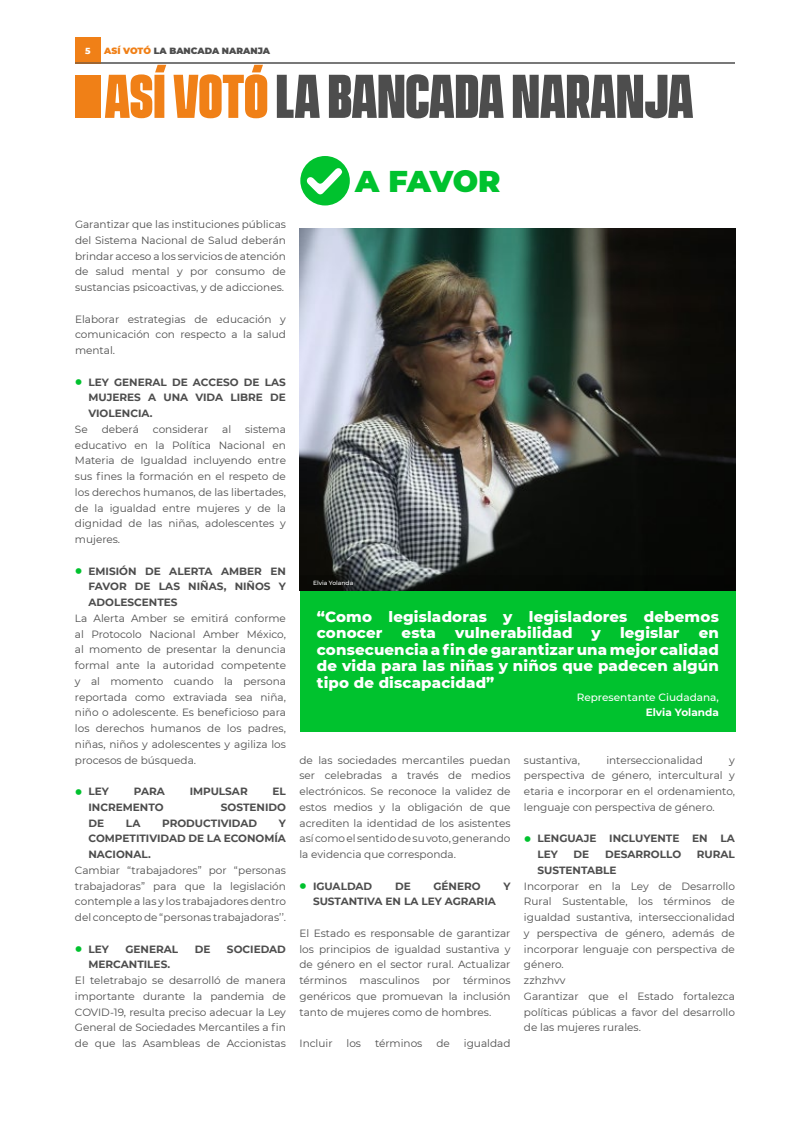
<style>
.page{position:relative;width:810px;height:1125px;background:#fff}
.page>*{position:absolute;margin:0;border:0;box-sizing:border-box;transform-origin:0 0}
.t1{font:700 56.25px "Vanguard CF Extra";letter-spacing:-.005em;color:#4d4d4d}
.t2{font:900 30px "Montserrat";letter-spacing:-.025em;color:#00c22e}
.t3{font:800 15px/16.5px "Montserrat";letter-spacing:.01em;color:#fff}
.t4{font:10.5px/15.8px "Montserrat";color:#4d4d4d;text-align:justify}
.t5{font:700 10.5px/15.8px "Montserrat";color:#4d4d4d;text-align:justify}
.t6{font:500 10.5px "Montserrat";color:#fff}
.t7{font:700 10.5px "Montserrat";color:#fff}
.t8{font:900 9px "Montserrat";color:#4d4d4d}
.t9{font:800 9px "Montserrat";color:#fff}
.t10{font:500 6px "Montserrat";color:#fff}
.s1{color:#f08017}
.s2{font-weight:900;font-size:17.25px;color:#00c22e}
</style>
<div class="page">
<div style="left:75px;top:37px;width:25px;height:26px;background:#f08017"></div>
<hr style="left:75px;top:63px;width:660px;height:1px;background:#4d4d4d">
<div style="left:75px;top:75px;width:25px;height:43px;background:#f08017"></div>
<div style="left:300px;top:583px;width:435px;height:149px;background:#00c22e"></div>
<img style="left:300px;top:228px;width:435px;height:347px">
<svg style="left:300px;top:575px;width:435px;height:16px;background:#111311"></svg>
<div style="left:300px;top:156px;width:50px;height:50px;background:#00c22e;border-radius:50%"></div>
<svg style="left:306px;top:168px;width:36px;height:27px"></svg>
<p class="t9" style="left:85px;top:44px;width:7px">5</p>
<p class="t8" style="left:104px;top:44px;width:167px"><span class="s1">ASÍ VOTÓ</span> LA BANCADA NARANJA</p>
<h1 class="t1" style="left:104px;top:63px;width:591px"><span class="s1">ASÍ VOTÓ</span> LA BANCADA NARANJA</h1>
<p class="t4" style="left:75px;top:216px;width:213px">Garantizar que las instituciones públicas del Sistema Nacional de Salud deberán brindar acceso a los servicios de atención de salud mental y por consumo de sustancias psicoactivas, y de adicciones.</p>
<p class="t4" style="left:75px;top:311px;width:213px">Elaborar estrategias de educación y comunicación con respecto a la salud mental.</p>
<p class="t5" style="left:88px;top:373px;width:199px;text-indent:-14px"><span class="s2">•</span> LEY GENERAL DE ACCESO DE LAS MUJERES A UNA VIDA LIBRE DE VIOLENCIA.</p>
<p class="t4" style="left:75px;top:421px;width:14px">Se</p>
<p class="t4" style="left:102px;top:421px;width:39px">deberá</p>
<p class="t4" style="left:153px;top:421px;width:57px">considerar</p>
<p class="t4" style="left:222px;top:421px;width:11px">al</p>
<p class="t4" style="left:75px;top:421px;width:213px;text-indent:170px">sistema educativo en la Política Nacional en Materia de Igualdad incluyendo entre sus fines la formación en el respeto de los derechos humanos, de las libertades, de la igualdad entre mujeres y de la dignidad de las niñas, adolescentes y mujeres.</p>
<p class="t5" style="left:88px;top:562px;width:199px;text-indent:-14px"><span class="s2">•</span> EMISIÓN DE ALERTA AMBER EN FAVOR DE LAS NIÑAS, NIÑOS Y ADOLESCENTES</p>
<p class="t4" style="left:75px;top:610px;width:213px">La Alerta Amber se emitirá conforme al Protocolo Nacional Amber México, al momento de presentar la denuncia formal ante la autoridad competente y al momento cuando la persona reportada como extraviada sea niña, niño o adolescente. Es beneficioso para los derechos humanos de los padres, niñas, niños y adolescentes y agiliza los procesos de búsqueda.</p>
<p class="t5" style="left:75px;top:783px;width:35px"><span class="s2">•</span> LEY</p>
<p class="t5" style="left:134px;top:783px;width:33px">PARA</p>
<p class="t5" style="left:190px;top:783px;width:60px">IMPULSAR</p>
<p class="t5" style="left:273px;top:783px;width:15px">EL</p>
<p class="t5" style="left:88px;top:799px;width:77px">INCREMENTO</p>
<p class="t5" style="left:221px;top:799px;width:67px">SOSTENIDO</p>
<p class="t5" style="left:88px;top:814px;width:17px">DE</p>
<p class="t5" style="left:126px;top:814px;width:16px">LA</p>
<p class="t5" style="left:162px;top:814px;width:97px">PRODUCTIVIDAD</p>
<p class="t5" style="left:88px;top:814px;width:199px;text-indent:190px">Y COMPETITIVIDAD DE LA ECONOMÍA NACIONAL.</p>
<p class="t4" style="left:75px;top:862px;width:213px">Cambiar “trabajadores” por “personas trabajadoras” para que la legislación contemple a las y los trabajadores dentro del concepto de “personas trabajadoras’’.</p>
<p class="t5" style="left:75px;top:940px;width:35px"><span class="s2">•</span> LEY</p>
<p class="t5" style="left:125px;top:940px;width:54px">GENERAL</p>
<p class="t5" style="left:195px;top:940px;width:17px">DE</p>
<p class="t5" style="left:227px;top:940px;width:61px">SOCIEDAD</p>
<p class="t5" style="left:88px;top:956px;width:83px">MERCANTILES.</p>
<p class="t4" style="left:75px;top:972px;width:213px">El teletrabajo se desarrolló de manera importante durante la pandemia de COVID-19, resulta preciso adecuar la Ley General de Sociedades Mercantiles a fin de que las Asambleas de Accionistas</p>
<h2 class="t2" style="left:355px;top:159px;width:147px">A FAVOR</h2>
<p class="t10" style="left:313px;top:579px;width:42px">Elvia Yolanda</p>
<h3 class="t3" style="left:317px;top:607px;width:404px">“Como legisladoras y legisladores debemos conocer</h3>
<h3 class="t3" style="left:402px;top:624px;width:36px">esta</h3>
<h3 class="t3" style="left:455px;top:624px;width:119px">vulnerabilidad</h3>
<h3 class="t3" style="left:592px;top:624px;width:11px">y</h3>
<h3 class="t3" style="left:620px;top:624px;width:61px">legislar</h3>
<h3 class="t3" style="left:317px;top:624px;width:404px;text-align:justify;text-indent:382px">en consecuencia a fin de garantizar una mejor calidad de vida para las niñas y niños que padecen algún tipo de discapacidad”</h3>
<p class="t6" style="left:577px;top:689px;width:144px">Representante Ciudadana,</p>
<p class="t7" style="left:646px;top:705px;width:75px">Elvia Yolanda</p>
<p class="t4" style="left:299px;top:752px;width:213px">de las sociedades mercantiles puedan ser celebradas a través de medios electrónicos. Se reconoce la validez de estos medios y la obligación de que acrediten la identidad de los asistentes así como el sentido de su voto, generando la evidencia que corresponda.</p>
<p class="t5" style="left:299px;top:877px;width:74px"><span class="s2">•</span> IGUALDAD</p>
<p class="t5" style="left:395px;top:877px;width:17px">DE</p>
<p class="t5" style="left:433px;top:877px;width:49px">GÉNERO</p>
<p class="t5" style="left:503px;top:877px;width:9px">Y</p>
<p class="t5" style="left:313px;top:893px;width:184px">SUSTANTIVA EN LA LEY AGRARIA</p>
<p class="t4" style="left:299px;top:925px;width:213px">El Estado es responsable de garantizar los principios de igualdad sustantiva y de género en el sector rural. Actualizar términos masculinos por términos genéricos que promuevan la inclusión tanto de mujeres como de hombres.</p>
<p class="t4" style="left:299px;top:1035px;width:35px">Incluir</p>
<p class="t4" style="left:347px;top:1035px;width:16px">los</p>
<p class="t4" style="left:375px;top:1035px;width:49px">términos</p>
<p class="t4" style="left:436px;top:1035px;width:15px">de</p>
<p class="t4" style="left:464px;top:1035px;width:48px">igualdad</p>
<p class="t4" style="left:524px;top:752px;width:57px">sustantiva,</p>
<p class="t4" style="left:606px;top:752px;width:98px">interseccionalidad</p>
<p class="t4" style="left:524px;top:752px;width:213px;text-indent:205px">y perspectiva de género, intercultural y etaria e incorporar en el ordenamiento, lenguaje con perspectiva de género.</p>
<p class="t5" style="left:538px;top:830px;width:199px;text-indent:-14px"><span class="s2">•</span> LENGUAJE INCLUYENTE EN LA<br>LEY</p>
<p class="t5" style="left:574px;top:846px;width:17px">DE</p>
<p class="t5" style="left:605px;top:846px;width:78px">DESARROLLO</p>
<p class="t5" style="left:697px;top:846px;width:40px">RURAL</p>
<p class="t5" style="left:538px;top:862px;width:81px">SUSTENTABLE</p>
<p class="t4" style="left:524px;top:878px;width:213px;text-align:left">Incorporar en la Ley de Desarrollo<br>Rural Sustentable, los términos de igualdad sustantiva, interseccionalidad y perspectiva de género, además de incorporar lenguaje con perspectiva de género.<br>zzhzhvv<br>Garantizar que el Estado fortalezca políticas públicas a favor del desarrollo de las mujeres rurales.</p>
</div>
